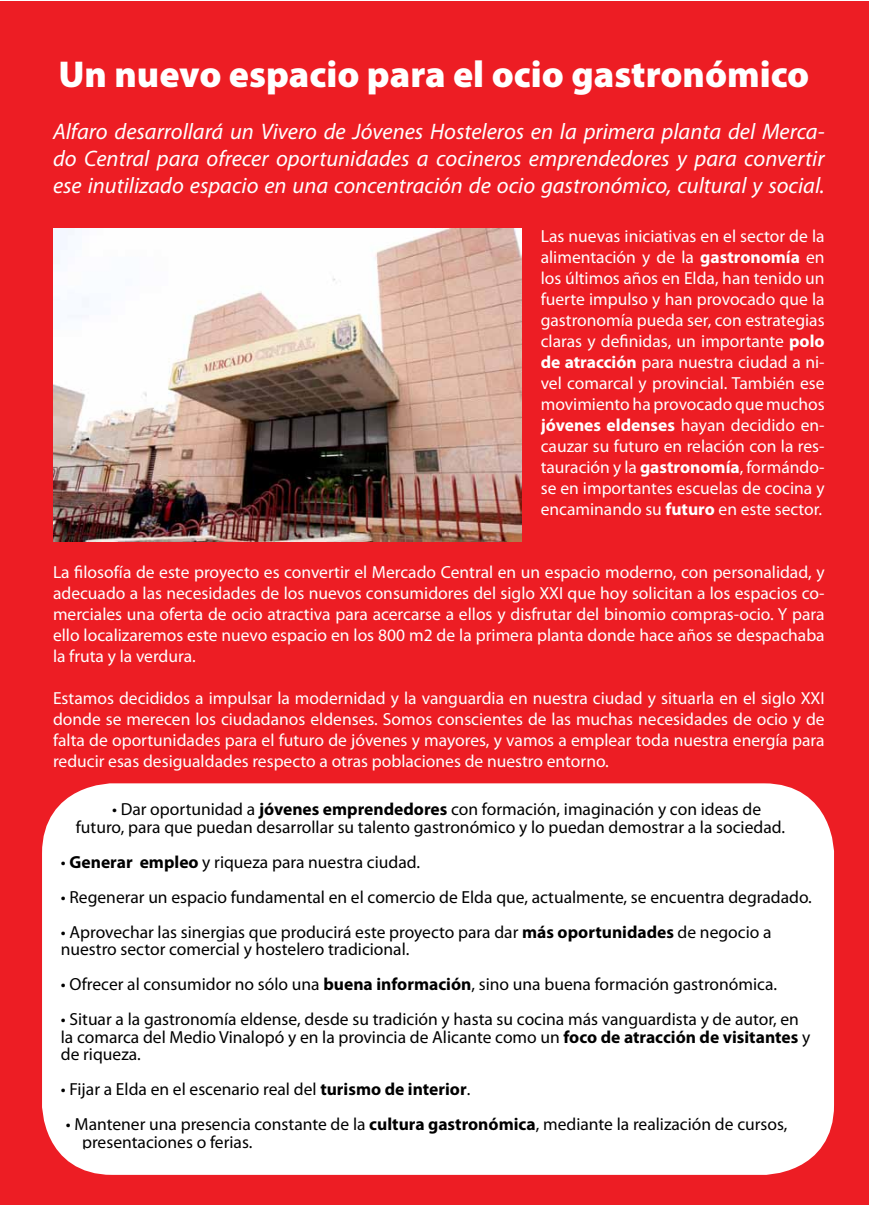
<style>
.page{position:relative;width:869px;height:1205px;background:#fff}
.page>*{position:absolute;margin:0;border:0;box-sizing:border-box;transform-origin:0 0}
.t1{font:900 37.5px "Myriad Pro";color:#fff}
.t2{font:italic 22.5px/27px "Myriad Pro";color:#fff;text-align:justify}
.t3{font:17.5px/21px "Myriad Pro";color:#fff;text-align:justify}
.t4{font:17.5px/17.5px "Myriad Pro";color:#000}
.s1{font-weight:700}
</style>
<div class="page">
<div style="left:0;top:1px;width:868px;height:1204px;background:#ed1d24"></div>
<img style="left:53px;top:229px;width:468px;height:312px">
<div style="left:51px;top:793px;width:773px;height:372px;background:#fff;border-radius:61px"></div>
<div style="left:42px;top:783px;width:791px;height:392px;border:19px solid #fff;border-radius:61px"></div>
<h1 class="t1" style="left:58px;top:49px;width:752px">Un nuevo espacio para el ocio gastronómico</h1>
<p class="t2" style="left:53px;top:118px;width:772px">Alfaro desarrollará un Vivero de Jóvenes Hosteleros en la primera planta del Merca&shy;do Central para ofrecer oportunidades a cocineros emprendedores y para convertir ese inutilizado espacio en una concentración de ocio gastronómico, cultural y social.</p>
<p class="t3" style="left:540px;top:225px;width:285px">Las nuevas iniciativas en el sector de la alimentación y de la <span class="s1">gastronomía</span> en los últimos años en Elda, han tenido un fuerte impulso y han provocado que la gastronomía pueda ser, con estrategias claras y definidas, un importante <span class="s1">polo de atracción</span> para nuestra ciudad a ni&shy;vel comarcal y provincial. También ese movimiento ha provocado que muchos <span class="s1">jóvenes eldenses</span> hayan decidido en&shy;cauzar su futuro en relación con la res&shy;tauración y la <span class="s1">gastronomía</span>, formándo&shy;se en importantes escuelas de cocina y encaminando su <span class="s1">futuro</span> en este sector.</p>
<p class="t3" style="left:53px;top:561px;width:772px">La filosofía de este proyecto es convertir el Mercado Central en un espacio moderno, con personalidad, y adecuado a las necesidades de los nuevos consumidores del siglo XXI que hoy solicitan a los espacios co&shy;merciales una oferta de ocio atractiva para acercarse a ellos y disfrutar del binomio compras-ocio. Y para ello localizaremos este nuevo espacio en los 800 m2 de la primera planta donde hace años se despachaba la fruta y la verdura.</p>
<p class="t3" style="left:53px;top:687px;width:772px">Estamos decididos a impulsar la modernidad y la vanguardia en nuestra ciudad y situarla en el siglo XXI donde se merecen los ciudadanos eldenses. Somos conscientes de las muchas necesidades de ocio y de falta de oportunidades para el futuro de jóvenes y mayores, y vamos a emplear toda nuestra energía para reducir esas desigualdades respecto a otras poblaciones de nuestro entorno.</p>
<p class="t4" style="left:76px;top:800px;width:710px;text-indent:36px">• Dar oportunidad a <span class="s1">jóvenes emprendedores</span> con formación, imaginación y con ideas de futuro, para que puedan desarrollar su talento gastronómico y lo puedan demostrar a la sociedad.</p>
<p class="t4" style="left:61px;top:853px;width:361px">• <span class="s1">Generar empleo</span> y riqueza para nuestra ciudad.</p>
<p class="t4" style="left:61px;top:888px;width:752px">• Regenerar un espacio fundamental en el comercio de Elda que, actualmente, se encuentra degradado.</p>
<p class="t4" style="left:61px;top:923px;width:712px">• Aprovechar las sinergias que producirá este proyecto para dar <span class="s1">más oportunidades</span> de negocio a nuestro sector comercial y hostelero tradicional.</p>
<p class="t4" style="left:61px;top:975px;width:717px">• Ofrecer al consumidor no sólo una <span class="s1">buena información</span>, sino una buena formación gastronómica.</p>
<p class="t4" style="left:61px;top:1010px;width:750px">• Situar a la gastronomía eldense, desde su tradición y hasta su cocina más vanguardista y de autor, en la comarca del Medio Vinalopó y en la provincia de Alicante como un <span class="s1">foco de atracción de visitantes</span> y de riqueza.</p>
<p class="t4" style="left:61px;top:1080px;width:411px">• Fijar a Elda en el escenario real del <span class="s1">turismo de interior</span>.</p>
<p class="t4" style="left:82px;top:1115px;width:706px;line-height:18px;text-indent:-16px">• Mantener una presencia constante de la <span class="s1">cultura gastronómica</span>, mediante la realización de cursos, presentaciones o ferias.</p>
</div>
